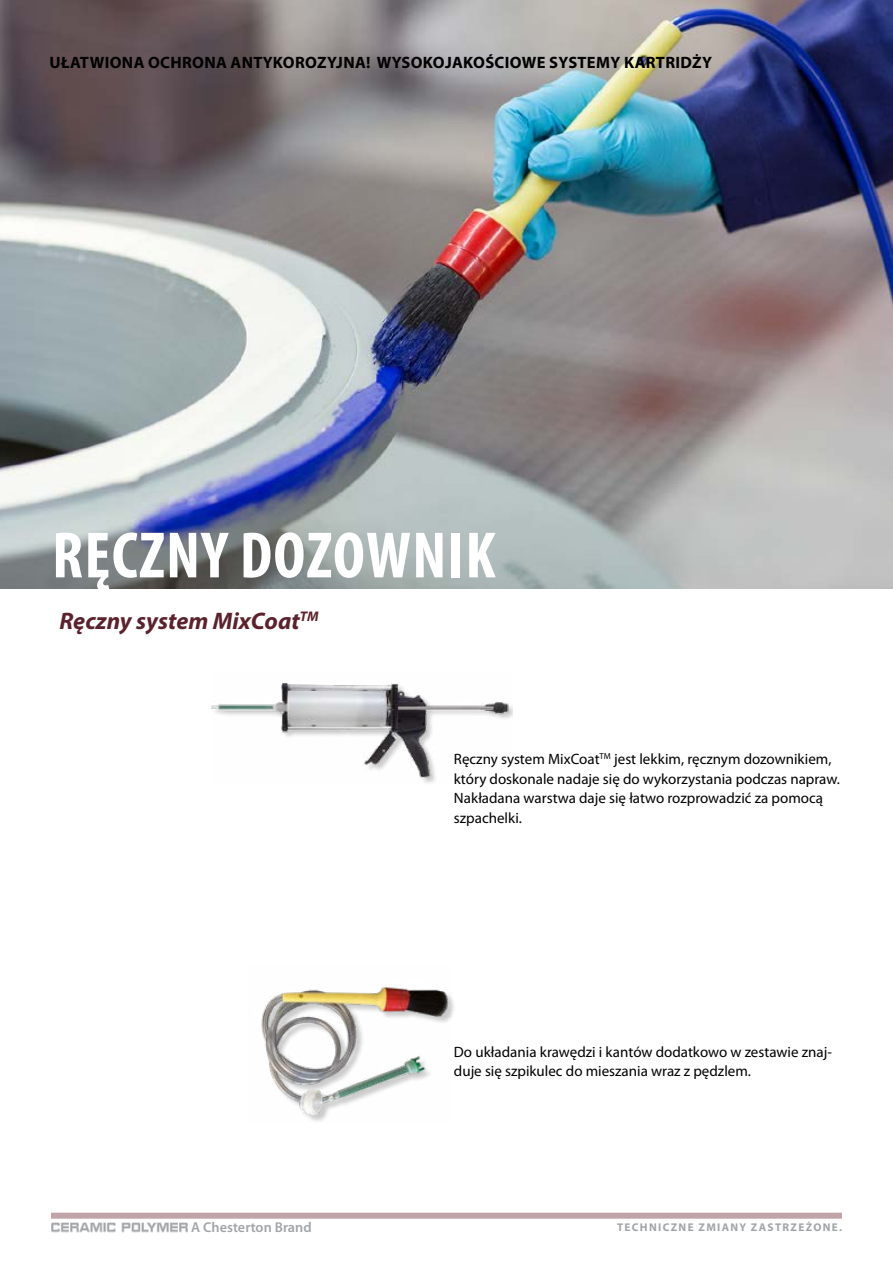
<style>
.page{position:relative;width:893px;height:1263px;background:#fff}
.page>*{position:absolute;margin:0;border:0;box-sizing:border-box;transform-origin:0 0}
.t1{font:700 condensed 66px "Myriad Pro";letter-spacing:.02em;color:#fff}
.t2{font:italic 700 24px "Myriad Pro";color:#5b222d}
.t3{font:700 16.5px "Myriad Pro";letter-spacing:.02em;color:#000}
.t4{font:15px/19.5px "Myriad Pro";color:#000}
.t5{font:600 14.25px "Myriad Pro";color:#a2a5a7}
.t6{font:700 11.25px "Myriad Pro";letter-spacing:.12em;color:#a2a5a7}
</style>
<div class="page">
<svg style="left:51px;top:1222px;width:65px;height:10px"></svg>
<svg style="left:122px;top:1222px;width:66px;height:10px"></svg>
<div style="left:51px;top:1213px;width:791px;height:6px;background:#c1a4a8"></div>
<img style="left:0;top:0;width:893px;height:589px">
<img style="left:212px;top:683px;width:300px;height:100px">
<img style="left:261px;top:986px;width:191px;height:135px">
<p class="t3" style="left:50px;top:52px;width:664px">UŁATWIONA OCHRONA ANTYKOROZYJNA! WYSOKOJAKOŚCIOWE SYSTEMY KARTRIDŻY</p>
<h1 class="t1" style="left:52px;top:514px;width:445px">RĘCZNY DOZOWNIK</h1>
<h2 class="t2" style="left:60px;top:605px;width:261px">Ręczny system MixCoat<sup>TM</sup></h2>
<p class="t4" style="left:454px;top:749px;width:388px">Ręczny system MixCoat<sup>TM</sup> jest lekkim, ręcznym dozownikiem, który doskonale nadaje się do wykorzystania podczas napraw.<br>Nakładana warstwa daje się łatwo rozprowadzić za pomocą szpachelki.</p>
<p class="t4" style="left:454px;top:1042px;width:380px">Do układania krawędzi i kantów dodatkowo w zestawie znaj&shy;duje się szpikulec do mieszania wraz z pędzlem.</p>
<p class="t5" style="left:191px;top:1218px;width:122px">A Chesterton Brand</p>
<p class="t6" style="left:617px;top:1220px;width:226px">TECHNICZNE ZMIANY ZASTRZEŻONE.</p>
</div>
